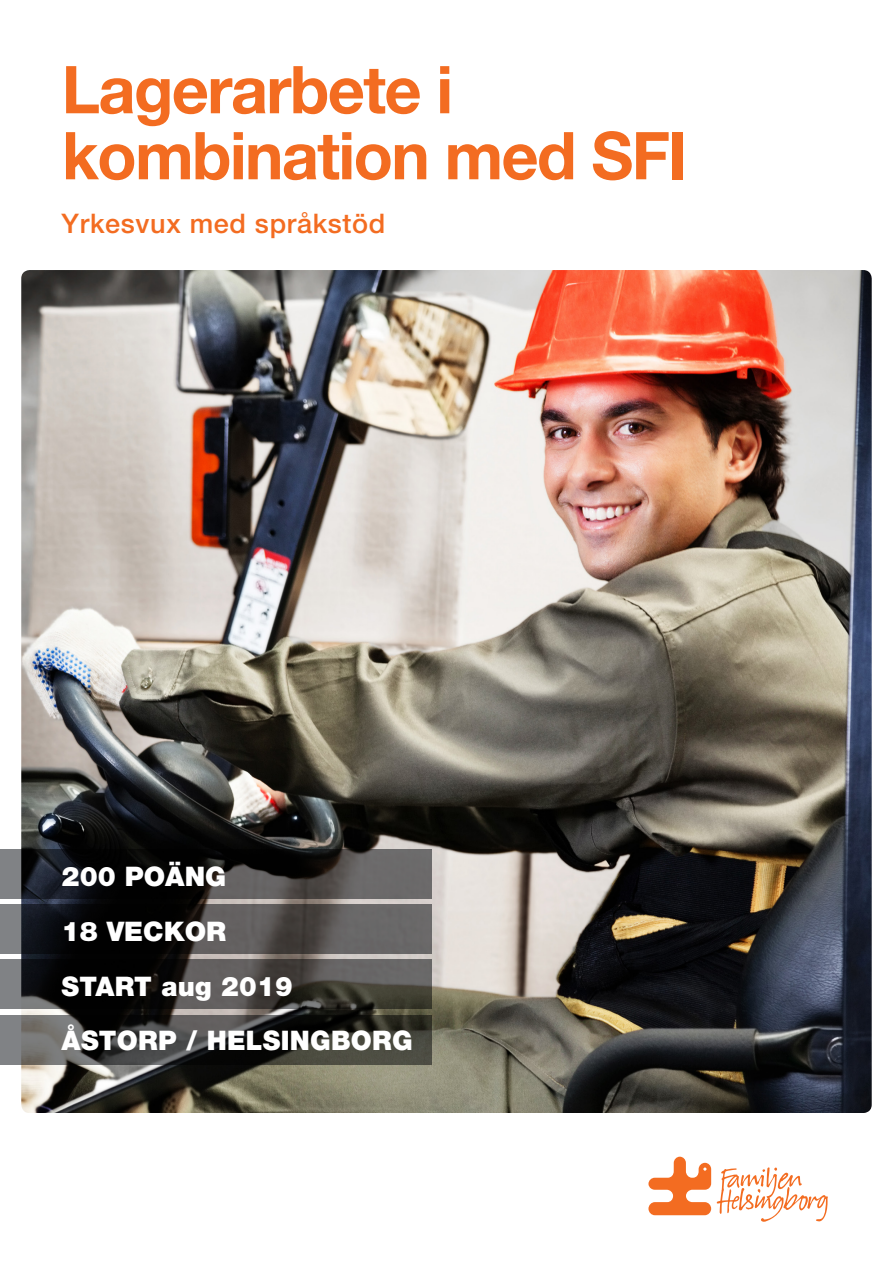
<style>
.page{position:relative;width:893px;height:1263px;background:#fff}
.page>*{position:absolute;margin:0;border:0;box-sizing:border-box;transform-origin:0 0}
.t1{font:700 66px "Helvetica Neue";letter-spacing:-.025em;color:#f36c21}
.t2{font:900 27px "Helvetica Neue";letter-spacing:.01em;color:#fff}
.t3{font:500 27px "Helvetica Neue LT Pro";letter-spacing:.025em;color:#f36c21}
</style>
<div class="page">
<img style="left:21px;top:270px;width:851px;height:843px">
<svg style="left:0;top:960px;width:432px;height:49px;background:#383735"></svg>
<svg style="left:0;top:904px;width:432px;height:50px;background:#3b3a3b"></svg>
<svg style="left:0;top:849px;width:432px;height:50px;background:#303031"></svg>
<svg style="left:0;top:1015px;width:432px;height:49px;background:#3e3e3b"></svg>
<svg style="left:717px;top:1167px;width:111px;height:55px"></svg>
<svg style="left:648px;top:1157px;width:63px;height:58px"></svg>
<p class="t1" style="left:62px;top:49px;width:393px">Lagerarbete i</p>
<p class="t1" style="left:62px;top:115px;width:627px">kombination med SFI</p>
<p class="t3" style="left:62px;top:208px;width:325px">Yrkesvux med språkstöd</p>
<p class="t2" style="left:62px;top:861px;width:166px">200 POÄNG</p>
<p class="t2" style="left:62px;top:915px;width:166px">18 VECKOR</p>
<p class="t2" style="left:62px;top:970px;width:233px">START aug 2019</p>
<p class="t2" style="left:62px;top:1025px;width:353px">ÅSTORP / HELSINGBORG</p>
</div>
